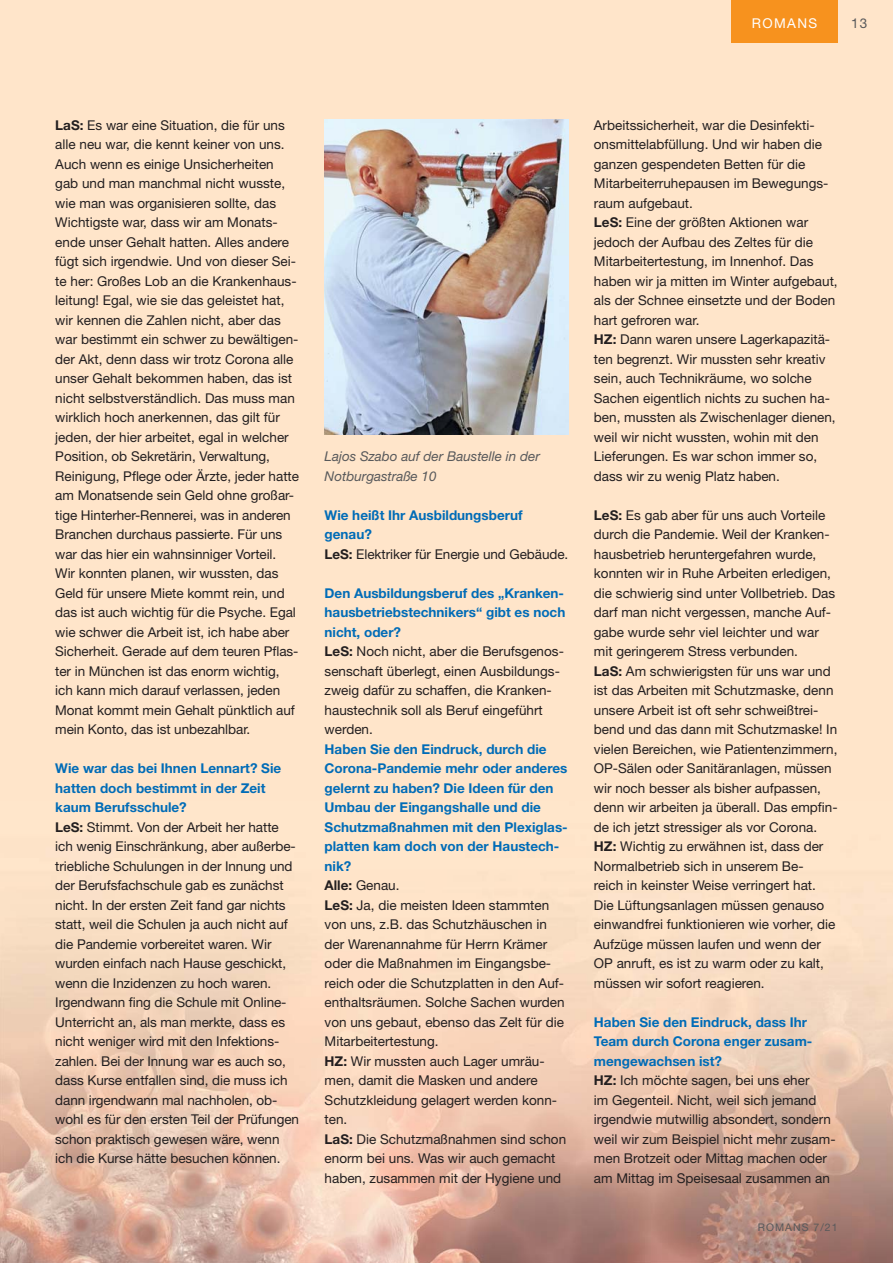
<style>
.page{position:relative;width:893px;height:1263px;background:#ffe5ca}
.page>*{position:absolute;margin:0;border:0;box-sizing:border-box;transform-origin:0 0}
.t1{font:13.5px/19.5px "Helvetica Neue";color:#231f20}
.t2{font:700 13.5px/19.5px "Helvetica Neue";color:#006cb7}
.t3{font:italic 13.5px/19.5px "Helvetica Neue";color:#58595b}
.t4{font:13.5px "Helvetica Neue";letter-spacing:.1em;color:#fff}
.t5{font:13.5px "Helvetica Neue";color:#58595b}
.t6{font:10.5px "Helvetica Neue";letter-spacing:.1em;color:#58595b}
.s1{font-weight:700}
.s2{font-weight:700;color:#006cb7}
.s3{color:#231f20}
.s4{font-weight:400;color:#231f20}
</style>
<div class="page">
<img style="left:0;top:937px;width:893px;height:326px">
<div style="left:731px;top:0;width:107px;height:43px;background:#f7921e"></div>
<img style="left:325px;top:119px;width:243px;height:316px">
<p class="t4" style="left:752px;top:18px;width:67px">ROMANS</p>
<p class="t5" style="left:851px;top:18px;width:18px">13</p>
<p class="t1" style="left:55px;top:116px;width:245px"><span class="s1">LaS:</span> Es war eine Situation, die für uns alle neu war, die kennt keiner von uns.<br>Auch wenn es einige Unsicherheiten gab und man manchmal nicht wusste, wie man was organisieren sollte, das Wichtigste war, dass wir am Monats&shy;ende unser Gehalt hatten. Alles andere fügt sich irgendwie. Und von dieser Sei&shy;te her: Großes Lob an die Krankenhaus&shy;leitung! Egal, wie sie das geleistet hat, wir kennen die Zahlen nicht, aber das war bestimmt ein schwer zu bewältigen&shy;der Akt, denn dass wir trotz Corona alle unser Gehalt bekommen haben, das ist nicht selbstverständlich. Das muss man wirklich hoch anerkennen, das gilt für jeden, der hier arbeitet, egal in welcher Position, ob Sekretärin, Verwaltung, Reinigung, Pflege oder Ärzte, jeder hatte am Monatsende sein Geld ohne großar&shy;tige Hinterher-Rennerei, was in anderen Branchen durchaus passierte. Für uns war das hier ein wahnsinniger Vorteil.<br>Wir konnten planen, wir wussten, das Geld für unsere Miete kommt rein, und das ist auch wichtig für die Psyche. Egal wie schwer die Arbeit ist, ich habe aber Sicherheit. Gerade auf dem teuren Pflas&shy;ter in München ist das enorm wichtig, ich kann mich darauf verlassen, jeden Monat kommt mein Gehalt pünktlich auf mein Konto, das ist unbezahlbar.</p>
<p class="t1" style="left:55px;top:760px;width:245px"><span class="s2">Wie war das bei Ihnen Lennart? Sie hatten doch bestimmt in der Zeit kaum Berufsschule?<br></span><span class="s1">LeS:</span> Stimmt. Von der Arbeit her hatte ich wenig Einschränkung, aber außerbe&shy;triebliche Schulungen in der Innung und der Berufsfachschule gab es zunächst nicht. In der ersten Zeit fand gar nichts statt, weil die Schulen ja auch nicht auf die Pandemie vorbereitet waren. Wir wurden einfach nach Hause geschickt, wenn die Inzidenzen zu hoch waren.<br>Irgendwann fing die Schule mit Online-Unterricht an, als man merkte, dass es nicht weniger wird mit den Infektions&shy;zahlen. Bei der Innung war es auch so, dass Kurse entfallen sind, die muss ich dann irgendwann mal nachholen, ob&shy;wohl es für den ersten Teil der Prüfungen schon praktisch gewesen wäre, wenn ich die Kurse hätte besuchen können.</p>
<p class="t3" style="left:325px;top:448px;width:217px">Lajos Szabo auf der Baustelle in der<br>Notburgastraße 10</p>
<p class="t2" style="left:325px;top:506px;width:245px">Wie heißt Ihr Ausbildungsberuf genau?<br><span class="s3">LeS:</span> <span class="s4">Elektriker für Energie und Gebäude.</span></p>
<p class="t1" style="left:325px;top:584px;width:242px"><span class="s2">Den Ausbildungsberuf des „Kranken&shy;hausbetriebstechnikers“ gibt es noch nicht, oder?<br></span><span class="s1">LeS:</span> Noch nicht, aber die Berufsgenos&shy;senschaft überlegt, einen Ausbildungs&shy;zweig dafür zu schaffen, die Kranken&shy;haustechnik soll als Beruf eingeführt werden.</p>
<p class="t1" style="left:325px;top:740px;width:245px"><span class="s2">Haben Sie den Eindruck, durch die<br>Corona-Pandemie mehr oder anderes gelernt zu haben? Die Ideen für den<br>Umbau der Eingangshalle und die<br>Schutzmaßnahmen mit den Plexiglas&shy;platten kam doch von der Haustech&shy;nik?<br></span><span class="s1">Alle:</span> Genau.<br><span class="s1">LeS:</span> Ja, die meisten Ideen stammten von uns, z.B. das Schutzhäuschen in der Warenannahme für Herrn Krämer oder die Maßnahmen im Eingangsbe&shy;reich oder die Schutzplatten in den Auf&shy;enthaltsräumen. Solche Sachen wurden von uns gebaut, ebenso das Zelt für die<br>Mitarbeitertestung.<br><span class="s1">HZ:</span> Wir mussten auch Lager umräu&shy;men, damit die Masken und andere<br>Schutzkleidung gelagert werden konn&shy;ten.<br><span class="s1">LaS:</span> Die Schutzmaßnahmen sind schon enorm bei uns. Was wir auch gemacht haben, zusammen mit der Hygiene und</p>
<p class="t1" style="left:594px;top:116px;width:245px">Arbeitssicherheit, war die Desinfekti&shy;onsmittelabfüllung. Und wir haben die ganzen gespendeten Betten für die Mitarbeiterruhepausen im Bewegungs&shy;raum aufgebaut.<br><span class="s1">LeS:</span> Eine der größten Aktionen war jedoch der Aufbau des Zeltes für die Mitarbeitertestung, im Innenhof. Das haben wir ja mitten im Winter aufgebaut, als der Schnee einsetzte und der Boden hart gefroren war.<br><span class="s1">HZ:</span> Dann waren unsere Lagerkapazitä&shy;ten begrenzt. Wir mussten sehr kreativ sein, auch Technikräume, wo solche Sachen eigentlich nichts zu suchen ha&shy;ben, mussten als Zwischenlager dienen, weil wir nicht wussten, wohin mit den Lieferungen. Es war schon immer so, dass wir zu wenig Platz haben.</p>
<p class="t1" style="left:594px;top:506px;width:245px"><span class="s1">LeS:</span> Es gab aber für uns auch Vorteile durch die Pandemie. Weil der Kranken&shy;hausbetrieb heruntergefahren wurde, konnten wir in Ruhe Arbeiten erledigen, die schwierig sind unter Vollbetrieb. Das darf man nicht vergessen, manche Auf&shy;gabe wurde sehr viel leichter und war mit geringerem Stress verbunden.<br><span class="s1">LaS:</span> Am schwierigsten für uns war und ist das Arbeiten mit Schutzmaske, denn unsere Arbeit ist oft sehr schweißtrei&shy;bend und das dann mit Schutzmaske! In vielen Bereichen, wie Patientenzimmern, OP-Sälen oder Sanitäranlagen, müssen wir noch besser als bisher aufpassen, denn wir arbeiten ja überall. Das empfin&shy;de ich jetzt stressiger als vor Corona.<br><span class="s1">HZ:</span> Wichtig zu erwähnen ist, dass der Normalbetrieb sich in unserem Be-<br>reich in keinster Weise verringert hat.<br>Die Lüftungsanlagen müssen genauso einwandfrei funktionieren wie vorher, die Aufzüge müssen laufen und wenn der OP anruft, es ist zu warm oder zu kalt, müssen wir sofort reagieren.</p>
<p class="t1" style="left:594px;top:1013px;width:243px"><span class="s2">Haben Sie den Eindruck, dass Ihr Team durch Corona enger zusam&shy;mengewachsen ist?<br></span><span class="s1">HZ:</span> Ich möchte sagen, bei uns eher<br>im Gegenteil. Nicht, weil sich jemand irgendwie mutwillig absondert, sondern weil wir zum Beispiel nicht mehr zusam&shy;men Brotzeit oder Mittag machen oder am Mittag im Speisesaal zusammen an</p>
<p class="t6" style="left:758px;top:1223px;width:81px">ROMANS 7/21</p>
</div>
